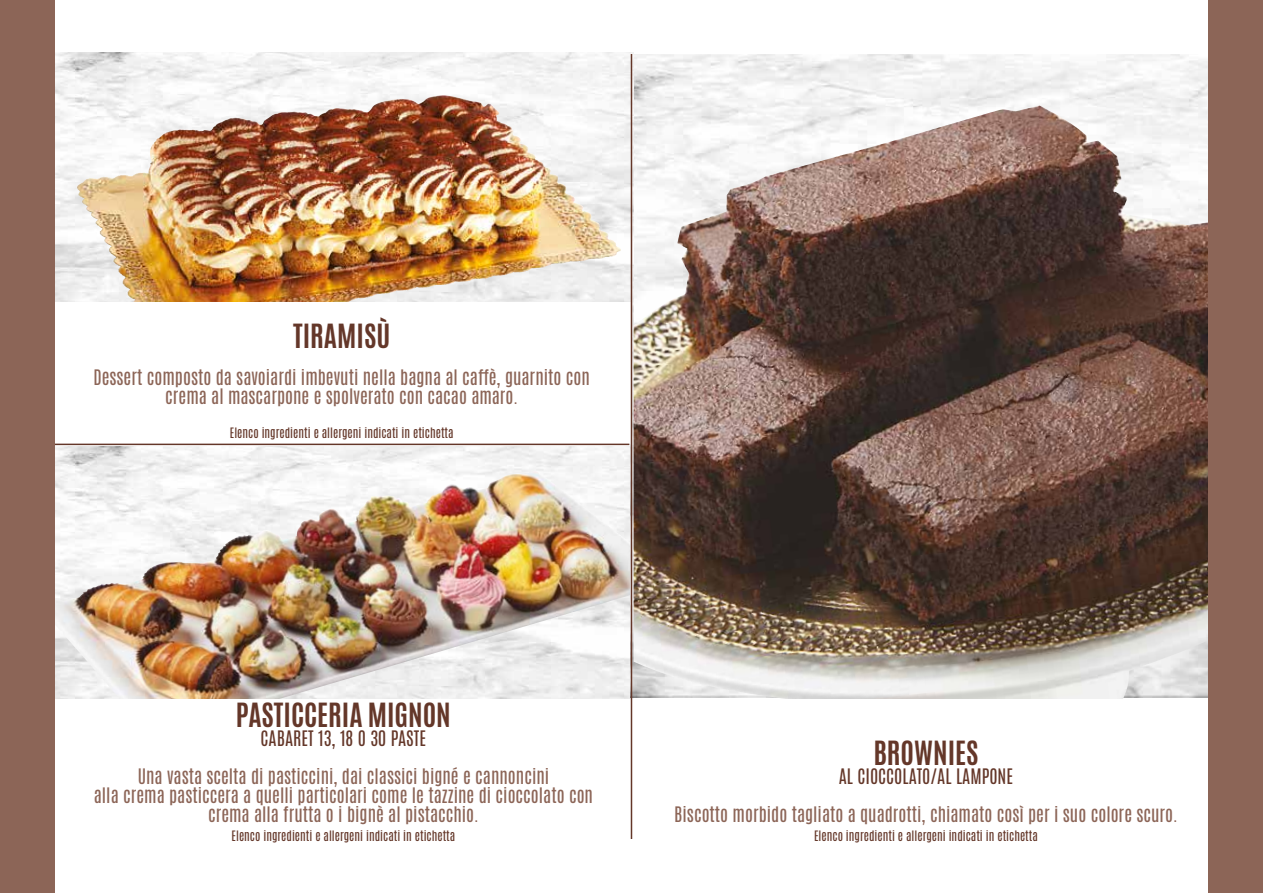
<style>
.page{position:relative;width:1263px;height:893px;background:#fff}
.page>*{position:absolute;margin:0;border:0;box-sizing:border-box;transform-origin:0 0}
.t1{font:700 27.9px "Antonio";color:#643729}
.t2{font:17.85px/18.9px "Antonio";color:#8c6557;text-align:center}
.t3{font:17.85px "Antonio";color:#643729}
.t4{font:12px "Antonio";color:#643729}
</style>
<div class="page">
<img style="left:55px;top:446px;width:576px;height:25px">
<img style="left:54px;top:471px;width:579px;height:228px">
<img style="left:632px;top:54px;width:577px;height:644px">
<img style="left:55px;top:53px;width:579px;height:391px">
<img style="left:634px;top:106px;width:575px;height:593px">
<img style="left:77px;top:96px;width:358px;height:109px">
<div style="left:54px;top:303px;width:577px;height:141px;background:#fff"></div>
<hr style="left:54px;top:444px;width:575px;height:1px;background:#643729">
<hr style="left:631px;top:54px;width:1px;height:785px;background:#643729">
<div style="left:1209px;top:0;width:54px;height:893px;background:#8c6557"></div>
<div style="left:0;top:0;width:54px;height:893px;background:#8c6557"></div>
<h1 class="t1" style="left:293px;top:315px;width:99px">TIRAMISÙ</h1>
<p class="t2" style="left:94px;top:369px;width:498px">Dessert composto da savoiardi imbevuti nella bagna al caffè, guarnito con crema al mascarpone e spolverato con cacao amaro.</p>
<p class="t4" style="left:230px;top:424px;width:225px">Elenco ingredienti e allergeni indicati in etichetta</p>
<h1 class="t1" style="left:236px;top:694px;width:216px">PASTICCERIA MIGNON</h1>
<p class="t3" style="left:261px;top:725px;width:167px">CABARET 13, 18 O 30 PASTE</p>
<p class="t2" style="left:94px;top:767px;width:501px">Una vasta scelta di pasticcini, dai classici bigné e cannoncini<br>alla crema pasticcera a quelli particolari come le tazzine di cioccolato con crema alla frutta o i bignè al pistacchio.</p>
<p class="t4" style="left:232px;top:827px;width:225px">Elenco ingredienti e allergeni indicati in etichetta</p>
<h1 class="t1" style="left:873px;top:732px;width:107px">BROWNIES</h1>
<p class="t3" style="left:839px;top:763px;width:176px">AL CIOCCOLATO/AL LAMPONE</p>
<p class="t2" style="left:674px;top:805px;width:505px">Biscotto morbido tagliato a quadrotti, chiamato così per i suo colore scuro.</p>
<p class="t4" style="left:814px;top:827px;width:225px">Elenco ingredienti e allergeni indicati in etichetta</p>
</div>
